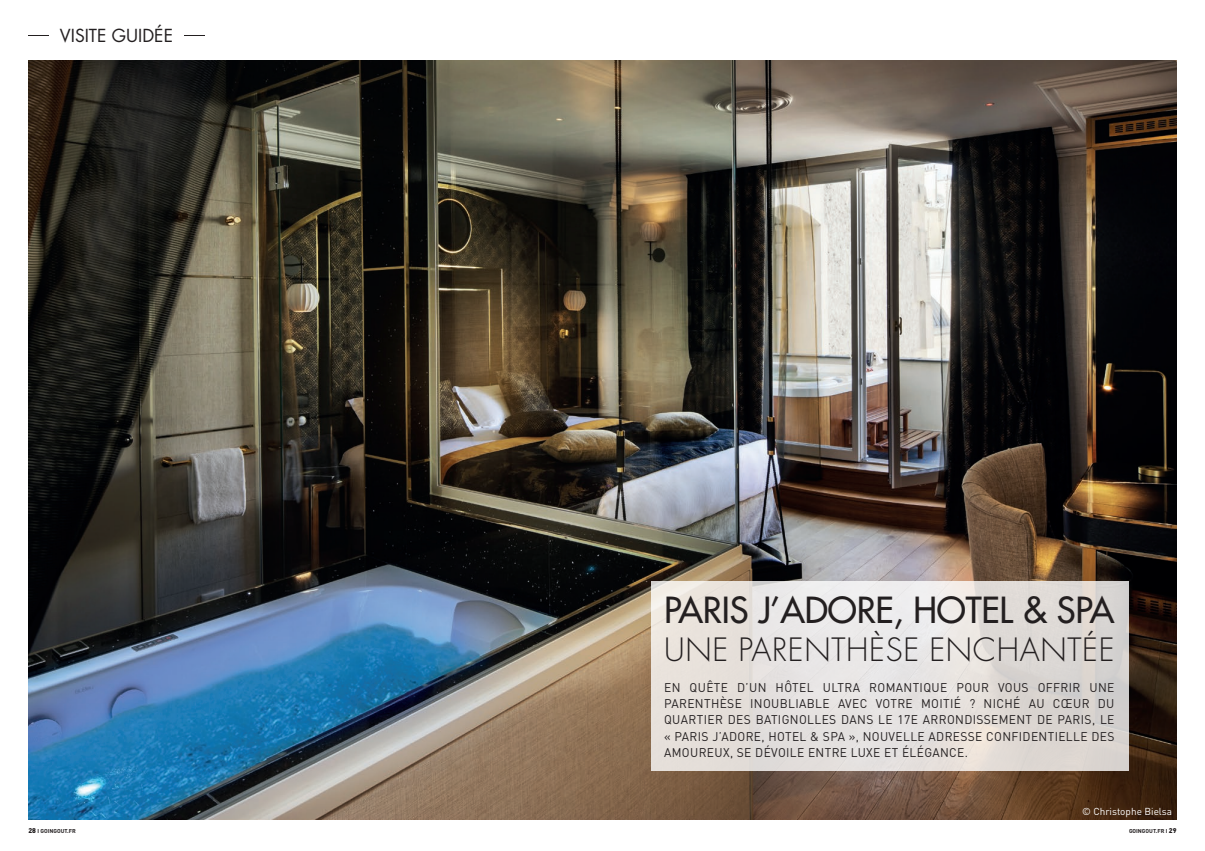
<style>
.page{position:relative;width:1205px;height:851px;background:#fff}
.page>*{position:absolute;margin:0;border:0;box-sizing:border-box;transform-origin:0 0}
.t1{font:35px "Futura";letter-spacing:-.005em;color:#231f20}
.t2{font:300 31.25px "Futura";letter-spacing:.02em;color:#231f20}
.t3{font:17.5px "Futura";color:#231f20}
.t4{font:12.5px/16.2px "DIN";letter-spacing:.03em;color:#231f20;text-align:justify;scale:.96 1}
.t5{font:10px "DIN";color:#fff}
.t6{font:700 5.62px "DIN";color:#231f20}
.s1{font-weight:900;font-size:6.88px}
</style>
<div class="page">
<img style="left:28px;top:60px;width:1148px;height:759px">
<svg style="left:650px;top:581px;width:478px;height:189px;background:#e3dfdc"></svg>
<p class="t3" style="left:60px;top:25px;width:115px">VISITE GUIDÉE</p>
<p class="t6" style="left:28px;top:827px;width:49px"><span class="s1">28</span> I GOINGOUT.FR</p>
<p class="t1" style="left:664px;top:587px;width:452px">PARIS J’ADORE, HOTEL &amp; SPA</p>
<p class="t2" style="left:664px;top:630px;width:452px">UNE PARENTHÈSE ENCHANTÉE</p>
<p class="t4" style="left:664px;top:678px;width:471px">EN QUÊTE D’UN HÔTEL ULTRA ROMANTIQUE POUR VOUS OFFRIR UNE PARENTHÈSE INOUBLIABLE AVEC VOTRE MOITIÉ ? NICHÉ AU CŒUR DU QUARTIER DES BATIGNOLLES DANS LE 17E ARRONDISSEMENT DE PARIS, LE « PARIS J’ADORE, HOTEL &amp; SPA », NOUVELLE ADRESSE CONFIDENTIELLE DES AMOUREUX, SE DÉVOILE ENTRE LUXE ET ÉLÉGANCE.</p>
<p class="t5" style="left:1082px;top:804px;width:91px">© Christophe Bielsa</p>
<p class="t6" style="left:1129px;top:827px;width:49px">GOINGOUT.FR I <span class="s1">29</span></p>
</div>
